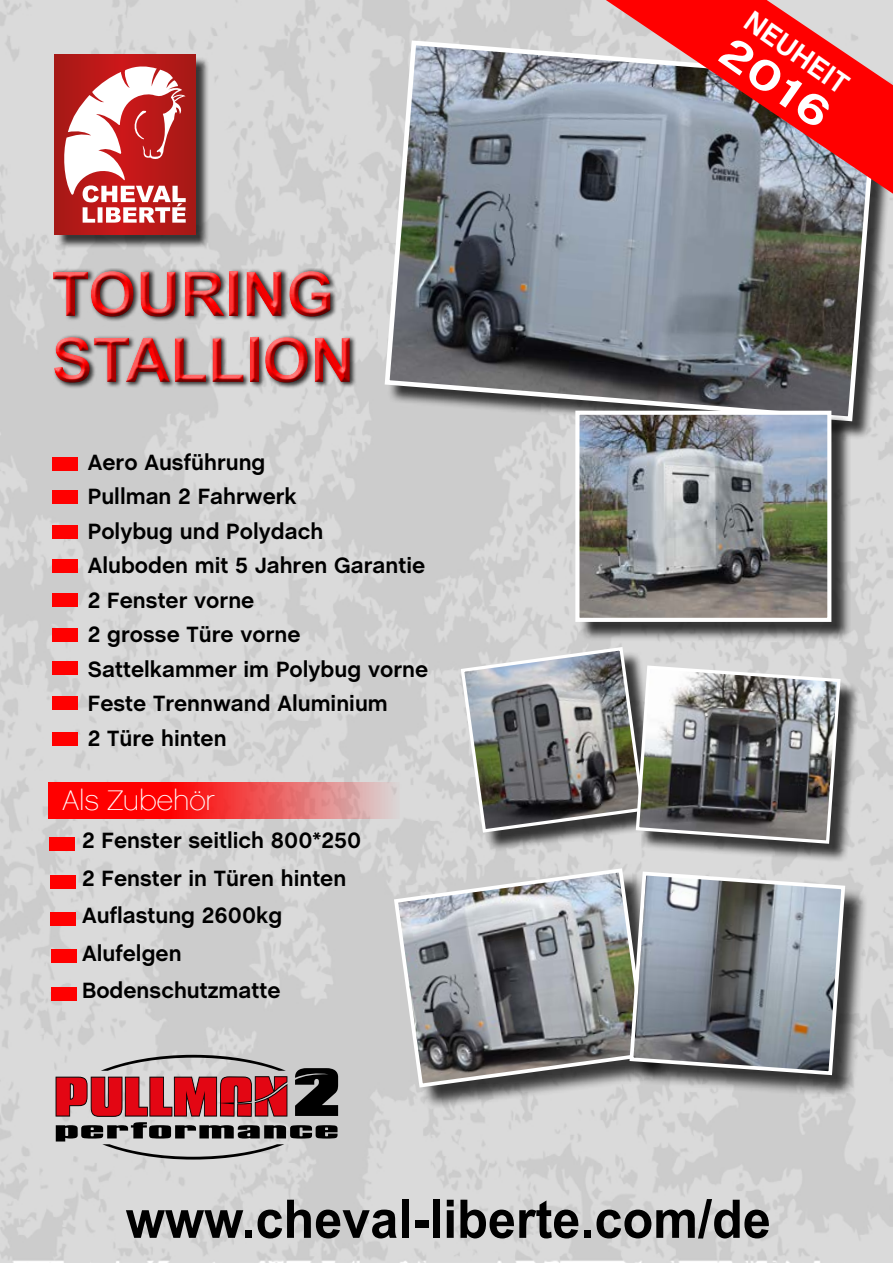
<style>
.page{position:relative;width:893px;height:1263px;background:#fff}
.page>*{position:absolute;margin:0;border:0;box-sizing:border-box;transform-origin:0 0}
.t1{font:700 61.5px/66px "Arial";color:#f00}
.t2{font:700 53.25px "Arial";color:#000;scale:.95 1}
.t3{font:700 43.35px "Chalet";color:#fff;scale:1.3 1}
.t4{font:700 30px "Chalet";color:#fff}
.t5{font:28.5px "Chalet Paris Nineteen Sixty";color:#fff}
.t6{font:700 22.5px/34.5px "Chalet";color:#000}
</style>
<div class="page">
<img style="left:0;top:0;width:893px;height:1263px">
<div style="left:387px;top:43px;width:506px;height:396px;background:#000;opacity:.75"></div>
<svg style="left:382px;top:38px;width:500px;height:386px;background:#7b8085"></svg>
<div style="left:57px;top:57px;width:153px;height:192px;background:#000;opacity:.75"></div>
<svg style="left:54px;top:54px;width:141px;height:180px;background:#b01816"></svg>
<svg style="left:62px;top:65px;width:124px;height:158px"></svg>
<div style="left:579px;top:414px;width:272px;height:228px;background:#000;opacity:.75"></div>
<img style="left:580px;top:416px;width:246px;height:201px">
<div style="left:575px;top:411px;width:256px;height:211px;border:4px solid #fff"></div>
<div style="left:398px;top:871px;width:273px;height:240px;background:#000;opacity:.75"></div>
<svg style="left:392px;top:866px;width:258px;height:224px;background:#97999b"></svg>
<div style="left:633px;top:875px;width:235px;height:224px;background:#000;opacity:.75"></div>
<svg style="left:627px;top:869px;width:220px;height:208px;background:#8b9196"></svg>
<div style="left:464px;top:651px;width:200px;height:201px;background:#000;opacity:.75"></div>
<div style="left:639px;top:670px;width:221px;height:193px;background:#000;opacity:.75"></div>
<svg style="left:459px;top:645px;width:383px;height:200px;background:#878888"></svg>
<svg style="left:606px;top:0;width:287px;height:194px;background:#c7646a"></svg>
<svg style="left:49px;top:783px;width:351px;height:36px;background:#f14444"></svg>
<div style="left:52px;top:457px;width:25px;height:14px;background:#f00"></div>
<div style="left:52px;top:490px;width:25px;height:13px;background:#f00"></div>
<div style="left:52px;top:525px;width:25px;height:14px;background:#f00"></div>
<div style="left:52px;top:559px;width:25px;height:14px;background:#f00"></div>
<div style="left:52px;top:593px;width:25px;height:13px;background:#f00"></div>
<div style="left:52px;top:628px;width:25px;height:14px;background:#f00"></div>
<div style="left:52px;top:661px;width:25px;height:14px;background:#f00"></div>
<div style="left:52px;top:696px;width:25px;height:14px;background:#f00"></div>
<div style="left:52px;top:732px;width:25px;height:14px;background:#f00"></div>
<div style="left:50px;top:837px;width:25px;height:13px;background:#f00"></div>
<div style="left:50px;top:875px;width:26px;height:13px;background:#f00"></div>
<div style="left:51px;top:912px;width:25px;height:14px;background:#f00"></div>
<div style="left:52px;top:949px;width:25px;height:14px;background:#f00"></div>
<div style="left:51px;top:987px;width:26px;height:13px;background:#f00"></div>
<div style="left:41px;top:259px;width:321px;height:128px;background:#d8d8d8"></div>
<div style="left:41px;top:265px;width:321px;height:129px;background:#000;opacity:.75"></div>
<svg style="left:56px;top:1055px;width:282px;height:104px;background:#a97a7d"></svg>
<h1 class="t1" style="left:52px;top:263px;width:304px">TOURING<br>STALLION</h1>
<p class="t6" style="left:88px;top:446px;width:342px">Aero Ausführung<br>Pullman 2 Fahrwerk<br>Polybug und Polydach<br>Aluboden mit 5 Jahren Garantie<br>2 Fenster vorne<br>2 grosse Türe vorne<br>Sattelkammer im Polybug vorne<br>Feste Trennwand Aluminium<br>2 Türe hinten</p>
<p class="t5" style="left:62px;top:784px;width:154px">Als Zubehör</p>
<p class="t6" style="left:82px;top:823px;width:281px;line-height:37.5px">2 Fenster seitlich 800*250<br>2 Fenster in Türen hinten<br>Auflastung 2600kg<br>Alufelgen<br>Bodenschutzmatte</p>
<h3 class="t4" style="left:758px;top:3px;width:121px;rotate:35deg">NEUHEIT</h3>
<h3 class="t3" style="left:739px;top:26px;width:97px;rotate:35deg">2016</h3>
<h2 class="t2" style="left:126px;top:1183px;width:681px">www.cheval-liberte.com/de</h2>
</div>
